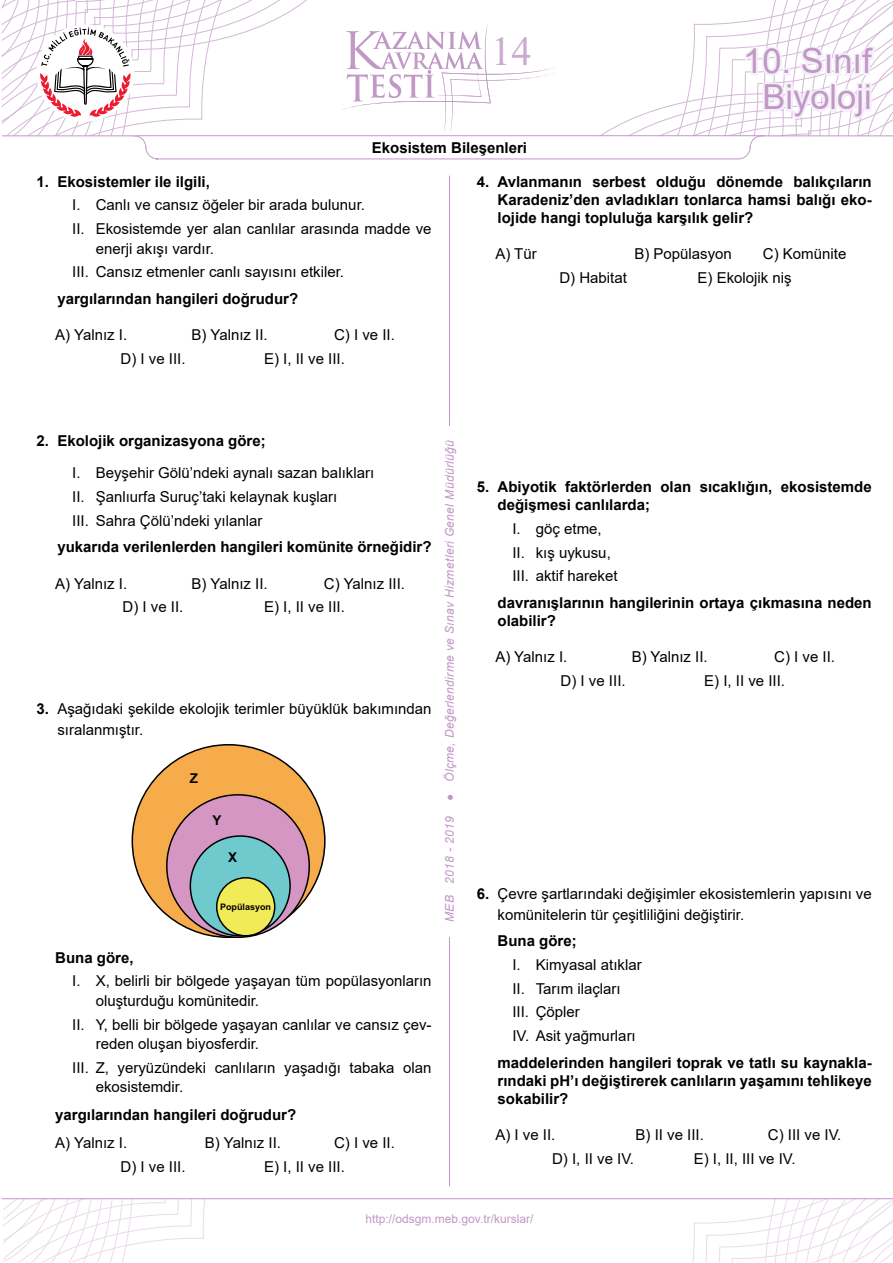
<style>
.page{position:relative;width:893px;height:1263px;background:#fff}
.page>*{position:absolute;margin:0;border:0;box-sizing:border-box;transform-origin:0 0}
.t1{font:40.5px "Times New Roman";color:#cbaad0}
.t2{font:34.5px/36px "Arial";color:#c197c6;text-align:center}
.t3{font:15px/23.7px "Arial";color:#000}
.t4{font:700 15px/18px "Arial";color:#000;text-align:justify}
.t5{font:700 13.5px "Arial";color:#000}
.t6{font:italic 12px "Arial";letter-spacing:.03em;color:#c197c6}
.t7{font:12px "Arial";color:#c197c6}
.t8{font:700 9px "Arial";color:#000}
.s1{font-weight:700}
</style>
<div class="page">
<svg style="left:551px;top:1199px;width:342px;height:63px"></svg>
<svg style="left:3px;top:1199px;width:344px;height:63px"></svg>
<hr style="left:2px;top:1198px;width:891px;height:1px;background:#c198c6">
<hr style="left:449px;top:176px;width:1px;height:1010px;background:#c197c6">
<div style="left:440px;top:426px;width:19px;height:510px;background:#fff"></div>
<svg style="left:2px;top:0;width:891px;height:159px"></svg>
<div style="left:864px;top:83px;width:7px;height:7px;border:4px solid #f5f0f8"></div>
<div style="left:864px;top:89px;width:7px;height:23px;border:4px solid #f5f0f8"></div>
<div style="left:132px;top:745px;width:193px;height:192px;background:#f6ac4b;border-radius:50%"></div>
<div style="left:167px;top:795px;width:142px;height:142px;background:#d596c3;border-radius:50%"></div>
<div style="left:190px;top:836px;width:100px;height:100px;background:#6fcacd;border-radius:50%"></div>
<div style="left:190px;top:835px;width:101px;height:101px;border:2px solid #000;border-radius:50%"></div>
<div style="left:217px;top:878px;width:58px;height:58px;background:#f1eb57;border-radius:50%"></div>
<div style="left:216px;top:877px;width:59px;height:59px;border:2px solid #000;border-radius:50%"></div>
<h1 class="t1" style="left:491px;top:22px;width:42px">14</h1>
<p class="t4" style="left:372px;top:139px;width:157px">Ekosistem Bileşenleri</p>
<h2 class="t2" style="left:743px;top:43px;width:130px">10. Sınıf<br>Biyoloji</h2>
<p class="t4" style="left:37px;top:172px;width:175px">1. Ekosistemler ile ilgili,</p>
<p class="t3" style="left:72px;top:193px;width:361px">I. Canlı ve cansız öğeler bir arada bulunur.<br>II. Ekosistemde yer alan canlılar arasında madde ve</p>
<p class="t3" style="left:72px;top:236px;width:273px;text-indent:23px">enerji akışı vardır.<br>III. Cansız etmenler canlı sayısını etkiler.</p>
<p class="t4" style="left:57px;top:290px;width:242px">yargılarından hangileri doğrudur?</p>
<p class="t3" style="left:55px;top:323px;width:73px">A) Yalnız I.</p>
<p class="t3" style="left:192px;top:323px;width:78px">B) Yalnız II.</p>
<p class="t3" style="left:334px;top:323px;width:62px">C) I ve II.</p>
<p class="t3" style="left:121px;top:347px;width:67px">D) I ve III.</p>
<p class="t3" style="left:264px;top:347px;width:82px">E) I, II ve III.</p>
<p class="t4" style="left:497px;top:172px;width:376px;text-indent:-21px">4. Avlanmanın serbest olduğu dönemde balıkçıların Karadeniz’den avladıkları tonlarca hamsi balığı eko&shy;lojide hangi topluluğa karşılık gelir?</p>
<p class="t3" style="left:495px;top:242px;width:43px">A) Tür</p>
<p class="t3" style="left:634px;top:242px;width:99px">B) Popülasyon</p>
<p class="t3" style="left:763px;top:242px;width:85px">C) Komünite</p>
<p class="t3" style="left:559px;top:266px;width:69px">D) Habitat</p>
<p class="t3" style="left:698px;top:266px;width:96px">E) Ekolojik niş</p>
<p class="t4" style="left:37px;top:432px;width:231px">2. Ekolojik organizasyona göre;</p>
<p class="t3" style="left:72px;top:461px;width:303px">I. Beyşehir Gölü’ndeki aynalı sazan balıkları<br>II. Şanlıurfa Suruç’taki kelaynak kuşları<br>III. Sahra Çölü’ndeki yılanlar</p>
<p class="t4" style="left:57px;top:538px;width:376px">yukarıda verilenlerden hangileri komünite örneğidir?</p>
<p class="t3" style="left:55px;top:571px;width:73px">A) Yalnız I.</p>
<p class="t3" style="left:192px;top:571px;width:78px">B) Yalnız II.</p>
<p class="t3" style="left:324px;top:571px;width:83px">C) Yalnız III.</p>
<p class="t3" style="left:123px;top:595px;width:62px">D) I ve II.</p>
<p class="t3" style="left:264px;top:595px;width:82px">E) I, II ve III.</p>
<p class="t3" style="left:57px;top:698px;width:376px;line-height:21px;text-indent:-21px"><span class="s1">3.</span> Aşağıdaki şekilde ekolojik terimler büyüklük bakımından sıralanmıştır.</p>
<p class="t5" style="left:190px;top:769px;width:10px">Z</p>
<p class="t5" style="left:212px;top:811px;width:11px">Y</p>
<p class="t5" style="left:228px;top:847px;width:11px">X</p>
<p class="t8" style="left:220px;top:900px;width:53px">Popülasyon</p>
<p class="t4" style="left:55px;top:948px;width:80px">Buna göre,</p>
<p class="t3" style="left:96px;top:971px;width:337px;line-height:19.5px;text-indent:-23px">I. X, belirli bir bölgede yaşayan tüm popülasyonların oluşturduğu komünitedir.</p>
<p class="t3" style="left:96px;top:1014px;width:337px;line-height:19.5px;text-indent:-23px">II. Y, belli bir bölgede yaşayan canlılar ve cansız çev&shy;reden oluşan biyosferdir.</p>
<p class="t3" style="left:96px;top:1058px;width:337px;line-height:19.5px;text-indent:-23px">III. Z, yeryüzündeki canlıların yaşadığı tabaka olan ekosistemdir.</p>
<p class="t4" style="left:55px;top:1106px;width:242px">yargılarından hangileri doğrudur?</p>
<p class="t3" style="left:55px;top:1131px;width:73px">A) Yalnız I.</p>
<p class="t3" style="left:205px;top:1131px;width:78px">B) Yalnız II.</p>
<p class="t3" style="left:334px;top:1131px;width:62px">C) I ve II.</p>
<p class="t3" style="left:121px;top:1155px;width:67px">D) I ve III.</p>
<p class="t3" style="left:264px;top:1155px;width:82px">E) I, II ve III.</p>
<p class="t6" style="left:442px;top:801px;width:362px;rotate:-90deg">● Ölçme, Değerlendirme ve Sınav Hizmetleri Genel Müdürlüğü</p>
<p class="t6" style="left:442px;top:922px;width:107px;rotate:-90deg">MEB 2018 - 2019</p>
<p class="t4" style="left:497px;top:478px;width:376px;text-indent:-21px">5. Abiyotik faktörlerden olan sıcaklığın, ekosistemde değişmesi canlılarda;</p>
<p class="t3" style="left:512px;top:517px;width:107px">I. göç etme,<br>II. kış uykusu,<br>III. aktif hareket</p>
<p class="t4" style="left:497px;top:594px;width:376px">davranışlarının hangilerinin ortaya çıkmasına neden olabilir?</p>
<p class="t3" style="left:495px;top:645px;width:73px">A) Yalnız I.</p>
<p class="t3" style="left:632px;top:645px;width:78px">B) Yalnız II.</p>
<p class="t3" style="left:774px;top:645px;width:62px">C) I ve II.</p>
<p class="t3" style="left:561px;top:669px;width:67px">D) I ve III.</p>
<p class="t3" style="left:704px;top:669px;width:82px">E) I, II ve III.</p>
<p class="t3" style="left:497px;top:883px;width:376px;line-height:21px;text-indent:-21px"><span class="s1">6.</span> Çevre şartlarındaki değişimler ekosistemlerin yapısını ve komünitelerin tür çeşitliliğini değiştirir.</p>
<p class="t4" style="left:497px;top:932px;width:81px">Buna göre;</p>
<p class="t3" style="left:512px;top:952px;width:131px">I. Kimyasal atıklar<br>II. Tarım ilaçları<br>III. Çöpler<br>IV. Asit yağmurları</p>
<p class="t4" style="left:497px;top:1053px;width:376px">maddelerinden hangileri toprak ve tatlı su kaynakla&shy;rındaki pH’ı değiştirerek canlıların yaşamını tehlikeye sokabilir?</p>
<p class="t3" style="left:495px;top:1123px;width:62px">A) I ve II.</p>
<p class="t3" style="left:636px;top:1123px;width:70px">B) II ve III.</p>
<p class="t3" style="left:768px;top:1123px;width:75px">C) III ve IV.</p>
<p class="t3" style="left:552px;top:1146px;width:83px">D) I, II ve IV.</p>
<p class="t3" style="left:694px;top:1146px;width:103px">E) I, II, III ve IV.</p>
<p class="t7" style="left:366px;top:1210px;width:169px">http://odsgm.meb.gov.tr/kurslar/</p>
</div>
